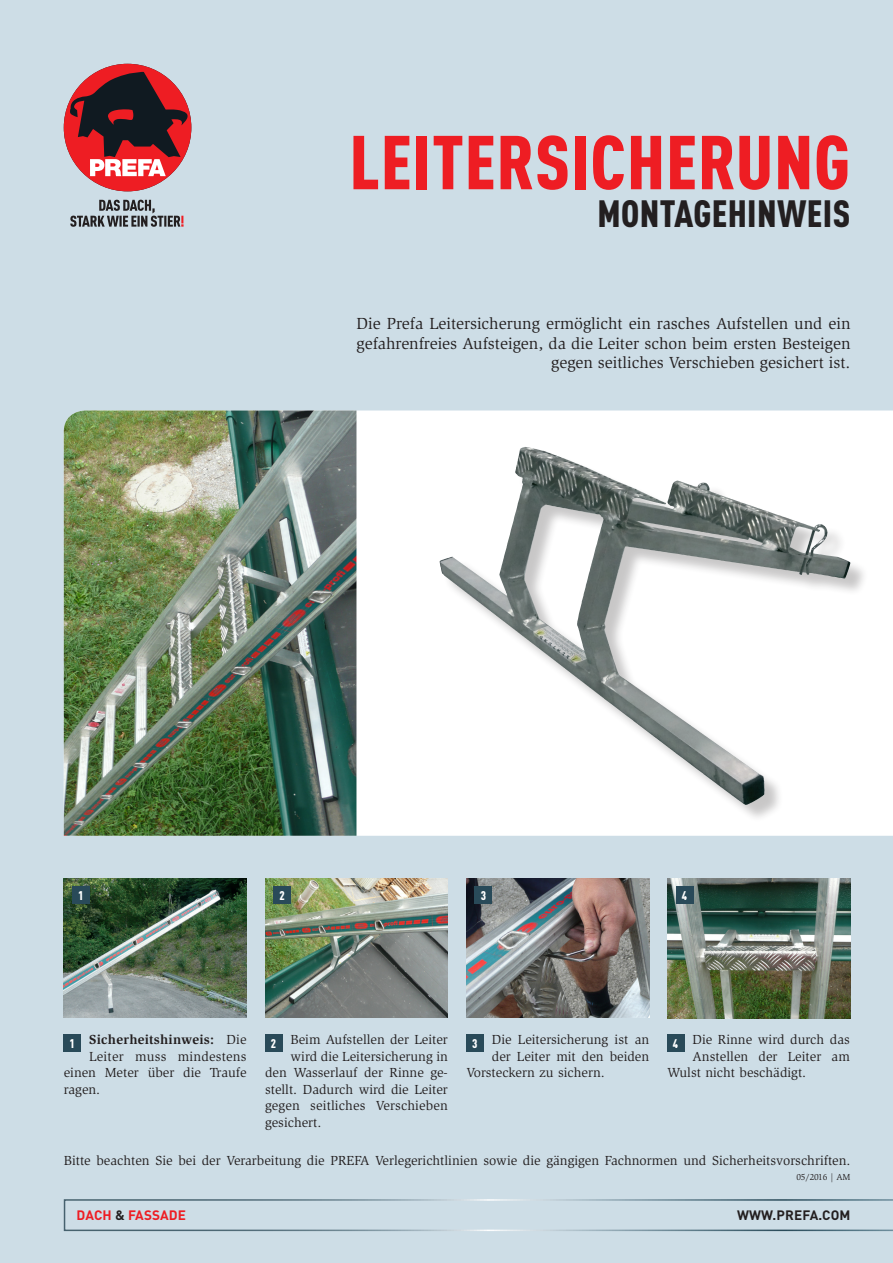
<style>
.page{position:relative;width:893px;height:1263px;background:#cddde6}
.page>*{position:absolute;margin:0;border:0;box-sizing:border-box;transform-origin:0 0}
.t1{font:900 condensed 75px "DIN Pro";letter-spacing:.01em;color:#ee1d23}
.t2{font:900 condensed 37.5px "DIN Pro";letter-spacing:.01em;color:#231f20}
.t3{font:16.5px/19.5px "ITC Slimbach LTCE";color:#231f20;text-align:right}
.t4{font:13.5px "ITC Slimbach LTCE";color:#231f20}
.t5{font:700 13.5px "ITC Slimbach LTCE";letter-spacing:.015em;color:#231f20}
.t6{font:700 13.5px "DIN Pro";letter-spacing:.01em;color:#231f20}
.t7{font:700 13.5px "DIN Pro";letter-spacing:.01em;color:#ee1d23}
.t8{font:900 condensed 12.45px "DIN Pro";color:#fff}
.t9{font:9px "ITC Slimbach LTCE";letter-spacing:-.02em;color:#231f20}
.s1{font-weight:400}
.s2{color:#231f20}
</style>
<div class="page">
<div style="left:356px;top:410px;width:537px;height:426px;background:#fff"></div>
<svg style="left:70px;top:200px;width:114px;height:27px"></svg>
<svg style="left:64px;top:64px;width:127px;height:127px"></svg>
<svg style="left:64px;top:1199px;width:829px;height:32px"></svg>
<img style="left:64px;top:878px;width:183px;height:140px">
<img style="left:265px;top:878px;width:183px;height:140px">
<img style="left:466px;top:878px;width:183px;height:140px">
<img style="left:668px;top:878px;width:182px;height:140px">
<div style="left:72px;top:886px;width:17px;height:17px;background:#294a59"></div>
<div style="left:64px;top:1034px;width:17px;height:17px;background:#294a59"></div>
<div style="left:274px;top:886px;width:17px;height:17px;background:#294a59"></div>
<div style="left:475px;top:886px;width:17px;height:17px;background:#294a59"></div>
<div style="left:676px;top:886px;width:17px;height:17px;background:#294a59"></div>
<div style="left:265px;top:1034px;width:17px;height:17px;background:#294a59"></div>
<div style="left:466px;top:1034px;width:17px;height:17px;background:#294a59"></div>
<div style="left:667px;top:1034px;width:17px;height:17px;background:#294a59"></div>
<div style="left:442px;top:449px;width:427px;height:374px;background:#231f20;opacity:.25"></div>
<img style="left:488px;top:447px;width:37px;height:149px">
<img style="left:64px;top:410px;width:292px;height:426px">
<h1 class="t1" style="left:349px;top:104px;width:502px">LEITERSICHERUNG</h1>
<h2 class="t2" style="left:597px;top:184px;width:254px">MONTAGEHINWEIS</h2>
<p class="t3" style="left:356px;top:314px;width:495px">Die Prefa Leitersicherung ermöglicht ein rasches Aufstellen und ein gefahrenfreies Aufsteigen, da die Leiter schon beim ersten Besteigen gegen seitliches Verschieben gesichert ist.</p>
<p class="t8" style="left:78px;top:886px;width:7px">1</p>
<p class="t8" style="left:279px;top:886px;width:7px">2</p>
<p class="t8" style="left:481px;top:886px;width:7px">3</p>
<p class="t8" style="left:682px;top:886px;width:7px">4</p>
<p class="t5" style="left:89px;top:1031px;width:159px">Sicherheitshinweis: <span class="s1">Die</span></p>
<p class="t4" style="left:89px;top:1048px;width:159px">Leiter muss mindestens</p>
<p class="t4" style="left:64px;top:1065px;width:184px">einen Meter über die Traufe</p>
<p class="t4" style="left:64px;top:1081px;width:38px">ragen.</p>
<p class="t8" style="left:70px;top:1033px;width:7px">1</p>
<p class="t4" style="left:291px;top:1032px;width:159px">Beim Aufstellen der Leiter</p>
<p class="t4" style="left:291px;top:1048px;width:159px">wird die Leitersicherung in</p>
<p class="t4" style="left:265px;top:1065px;width:184px">den Wasserlauf der Rinne ge-</p>
<p class="t4" style="left:265px;top:1081px;width:184px">stellt. Dadurch wird die Leiter</p>
<p class="t4" style="left:265px;top:1098px;width:184px">gegen seitliches Verschieben</p>
<p class="t4" style="left:265px;top:1114px;width:58px">gesichert.</p>
<p class="t8" style="left:271px;top:1033px;width:7px">2</p>
<p class="t4" style="left:492px;top:1032px;width:159px">Die Leitersicherung ist an</p>
<p class="t4" style="left:492px;top:1048px;width:159px">der Leiter mit den beiden</p>
<p class="t4" style="left:466px;top:1065px;width:140px">Vorsteckern zu sichern.</p>
<p class="t8" style="left:472px;top:1033px;width:7px">3</p>
<p class="t4" style="left:693px;top:1032px;width:159px">Die Rinne wird durch das</p>
<p class="t4" style="left:693px;top:1048px;width:159px">Anstellen der Leiter am</p>
<p class="t4" style="left:667px;top:1065px;width:141px">Wulst nicht beschädigt.</p>
<p class="t8" style="left:673px;top:1033px;width:7px">4</p>
<p class="t4" style="left:64px;top:1153px;width:788px">Bitte beachten Sie bei der Verarbeitung die PREFA Verlegerichtlinien sowie die gängigen Fachnormen und Sicherheitsvorschriften.</p>
<p class="t9" style="left:796px;top:1172px;width:56px">05/2016 | AM</p>
<p class="t7" style="left:77px;top:1204px;width:111px">DACH <span class="s2">&amp;</span> FASSADE</p>
<p class="t6" style="left:737px;top:1204px;width:115px">WWW.PREFA.COM</p>
</div>
